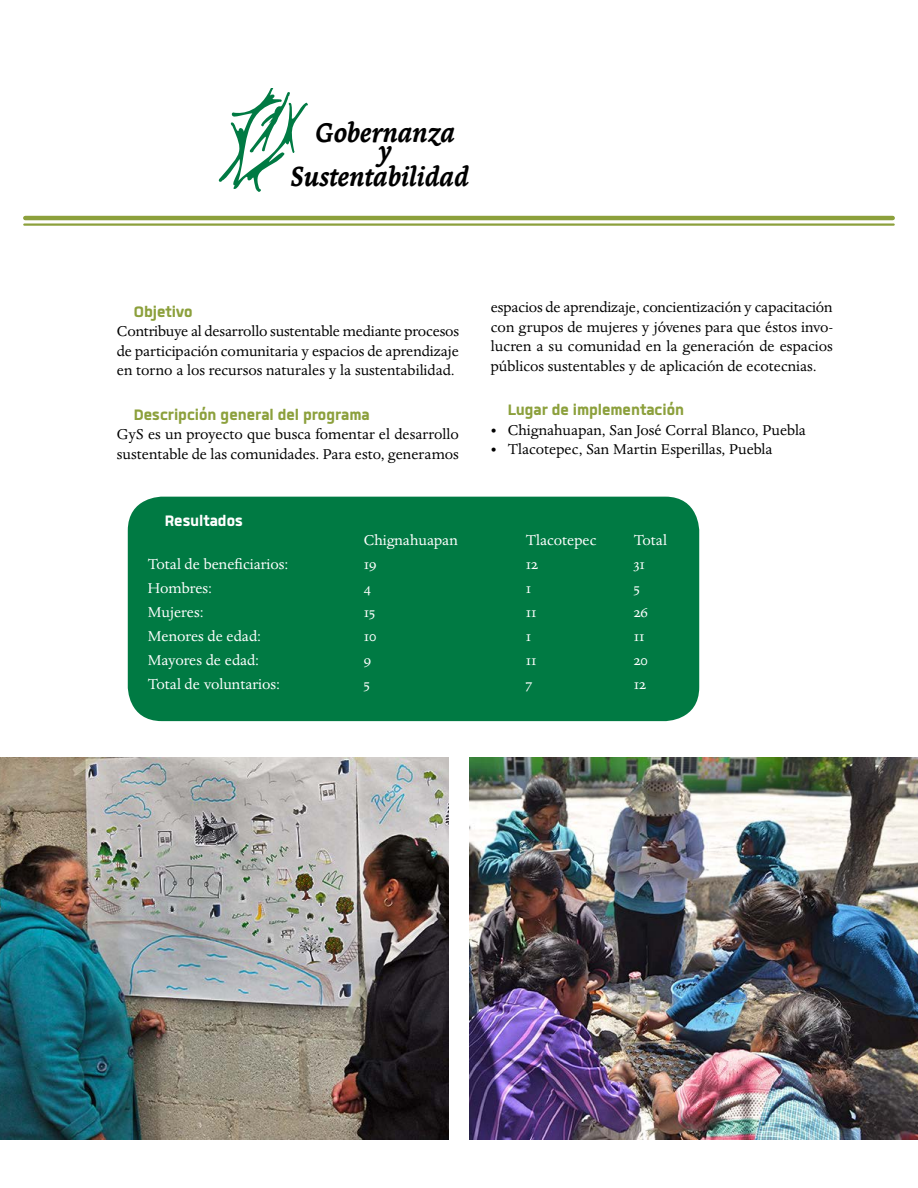
<style>
.page{position:relative;width:918px;height:1188px;background:#fff}
.page>*{position:absolute;margin:0;border:0;box-sizing:border-box;transform-origin:0 0}
.t1{font:29.1px/25.8px "Borges Negra Italica";color:#000;text-align:center}
.t2{font:800 21px "Quan";color:#8ca03c}
.t3{font:800 21px "Quan";color:#fff}
.t4{font:16.5px/19.5px "Dante MT Std";color:#000;text-align:justify}
.t5{font:16.5px "Dante MT Std";color:#fff}
</style>
<div class="page">
<hr style="left:24px;top:223px;width:870px;height:3px;background:#8ca03c">
<hr style="left:25px;top:216px;width:868px;height:4px;background:#8ca03c">
<div style="left:128px;top:497px;width:571px;height:224px;background:#007a43;border-radius:34px"></div>
<svg style="left:218px;top:89px;width:90px;height:103px"></svg>
<img style="left:470px;top:757px;width:448px;height:382px">
<img style="left:0;top:757px;width:448px;height:382px">
<h1 class="t1" style="left:315px;top:120px;width:141px">Gobernanza</h1>
<h1 class="t1" style="left:290px;top:139px;width:180px">y<br>Sustentabilidad</h1>
<p class="t2" style="left:134px;top:301px;width:60px">Objetivo</p>
<p class="t4" style="left:117px;top:322px;width:344px">Contribuye al desarrollo sustentable mediante procesos de participación comunitaria y espacios de aprendizaje en torno a los recursos naturales y la sustentabilidad.</p>
<p class="t2" style="left:134px;top:405px;width:237px">Descripción general del programa</p>
<p class="t4" style="left:117px;top:425px;width:344px">GyS es un proyecto que busca fomentar el desarrollo sustentable de las comunidades. Para esto, generamos</p>
<p class="t3" style="left:165px;top:510px;width:80px">Resultados</p>
<p class="t4" style="left:491px;top:298px;width:344px">espacios de aprendizaje, concientización y capacitación con grupos de mujeres y jóvenes para que éstos invo&shy;lucren a su comunidad en la generación de espacios públicos sustentables y de aplicación de ecotecnias.</p>
<p class="t2" style="left:508px;top:400px;width:178px">Lugar de implementación</p>
<p class="t4" style="left:491px;top:420px;width:317px">• Chignahuapan, San José Corral Blanco, Puebla</p>
<p class="t4" style="left:491px;top:440px;width:283px">• Tlacotepec, San Martin Esperillas, Puebla</p>
<p class="t5" style="left:364px;top:531px;width:96px">Chignahuapan</p>
<p class="t5" style="left:526px;top:531px;width:72px">Tlacotepec</p>
<p class="t5" style="left:634px;top:531px;width:35px">Total</p>
<p class="t5" style="left:148px;top:555px;width:142px">Total de beneficiarios:</p>
<p class="t5" style="left:364px;top:555px;width:14px">19</p>
<p class="t5" style="left:526px;top:555px;width:14px">12</p>
<p class="t5" style="left:634px;top:555px;width:13px">31</p>
<p class="t5" style="left:148px;top:579px;width:66px">Hombres:</p>
<p class="t5" style="left:364px;top:579px;width:9px">4</p>
<p class="t5" style="left:526px;top:579px;width:7px">1</p>
<p class="t5" style="left:634px;top:579px;width:8px">5</p>
<p class="t5" style="left:148px;top:603px;width:57px">Mujeres:</p>
<p class="t5" style="left:364px;top:603px;width:13px">15</p>
<p class="t5" style="left:526px;top:603px;width:12px">11</p>
<p class="t5" style="left:634px;top:603px;width:16px">26</p>
<p class="t5" style="left:148px;top:627px;width:115px">Menores de edad:</p>
<p class="t5" style="left:364px;top:627px;width:14px">10</p>
<p class="t5" style="left:526px;top:627px;width:7px">1</p>
<p class="t5" style="left:634px;top:627px;width:12px">11</p>
<p class="t5" style="left:148px;top:651px;width:113px">Mayores de edad:</p>
<p class="t5" style="left:364px;top:651px;width:9px">9</p>
<p class="t5" style="left:526px;top:651px;width:12px">11</p>
<p class="t5" style="left:634px;top:651px;width:16px">20</p>
<p class="t5" style="left:148px;top:675px;width:134px">Total de voluntarios:</p>
<p class="t5" style="left:364px;top:675px;width:8px">5</p>
<p class="t5" style="left:526px;top:675px;width:8px">7</p>
<p class="t5" style="left:634px;top:675px;width:14px">12</p>
</div>
